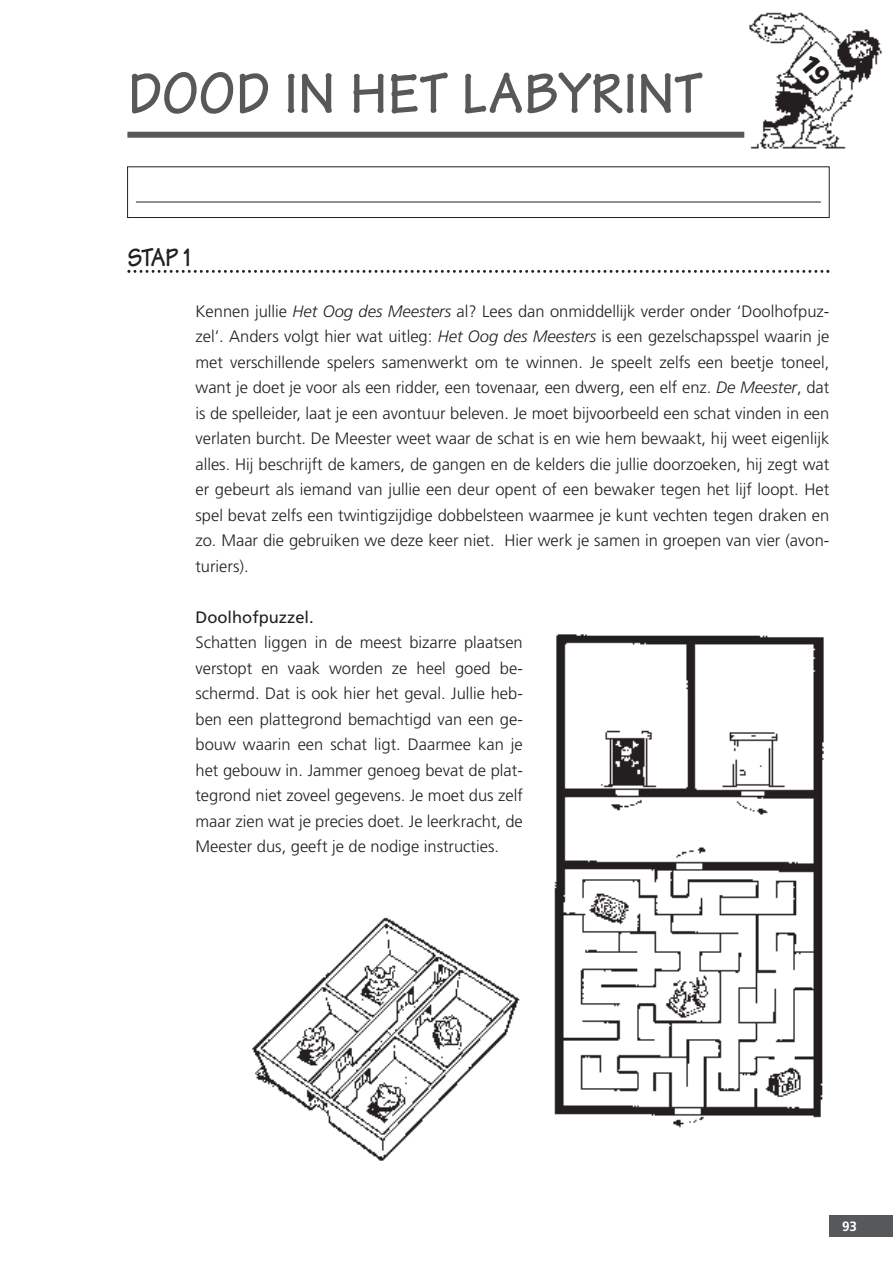
<style>
.page{position:relative;width:893px;height:1263px;background:#fff}
.page>*{position:absolute;margin:0;border:0;box-sizing:border-box;transform-origin:0 0}
.t1{font:700 60px "Tekton";color:#57585a;scale:.95 1}
.t2{font:700 27px "Tekton";color:#231f20;scale:.9 1}
.t3{font:300 16.5px/25.5px "Frutiger";color:#231f20;text-align:justify}
.t4{font:16.5px "Frutiger";color:#231f20}
.t5{font:700 13.5px "Frutiger";color:#fff}
.s1{font-style:italic}
</style>
<div class="page">
<div style="left:127px;top:132px;width:617px;height:6px;background:#57585a"></div>
<hr style="left:136px;top:202px;width:684px;height:1px;background:#231f20">
<svg style="left:127px;top:270px;width:702px;height:3px"></svg>
<div style="left:829px;top:1215px;width:63px;height:22px;background:#57585a"></div>
<div style="left:127px;top:167px;width:702px;height:51px;border:1px solid #231f20"></div>
<img style="left:749px;top:12px;width:133px;height:137px">
<img style="left:554px;top:634px;width:270px;height:494px">
<img style="left:252px;top:917px;width:268px;height:244px">
<svg style="left:798px;top:53px;width:33px;height:34px"></svg>
<h1 class="t1" style="left:127px;top:73px;width:606px">DOOD IN HET LABYRINT</h1>
<h2 class="t2" style="left:127px;top:248px;width:73px">STAP 1</h2>
<p class="t3" style="left:195px;top:299px;width:635px">Kennen jullie <span class="s1">Het Oog des Meesters</span> al? Lees dan onmiddellijk verder onder ‘Doolhofpuz&shy;zel’. Anders volgt hier wat uitleg: <span class="s1">Het Oog des Meesters</span> is een gezelschapsspel waarin je met verschillende spelers samenwerkt om te winnen. Je speelt zelfs een beetje toneel, want je doet je voor als een ridder, een tovenaar, een dwerg, een elf enz. <span class="s1">De Meester</span>, dat is de spelleider, laat je een avontuur beleven. Je moet bijvoorbeeld een schat vinden in een verlaten burcht. De Meester weet waar de schat is en wie hem bewaakt, hij weet eigenlijk alles. Hij beschrijft de kamers, de gangen en de kelders die jullie doorzoeken, hij zegt wat er gebeurt als iemand van jullie een deur opent of een bewaker tegen het lijf loopt. Het spel bevat zelfs een twintigzijdige dobbelsteen waarmee je kunt vechten tegen draken en zo. Maar die gebruiken we deze keer niet. Hier werk je samen in groepen van vier (avon&shy;turiers).</p>
<p class="t4" style="left:195px;top:610px;width:120px">Doolhofpuzzel.</p>
<p class="t3" style="left:195px;top:631px;width:329px">Schatten liggen in de meest bizarre plaatsen verstopt en vaak worden ze heel goed be&shy;schermd. Dat is ook hier het geval. Jullie heb&shy;ben een plattegrond bemachtigd van een ge&shy;bouw waarin een schat ligt. Daarmee kan je het gebouw in. Jammer genoeg bevat de plat&shy;tegrond niet zoveel gegevens. Je moet dus zelf maar zien wat je precies doet. Je leerkracht, de Meester dus, geeft je de nodige instructies.</p>
<p class="t5" style="left:842px;top:1220px;width:17px">93</p>
</div>
